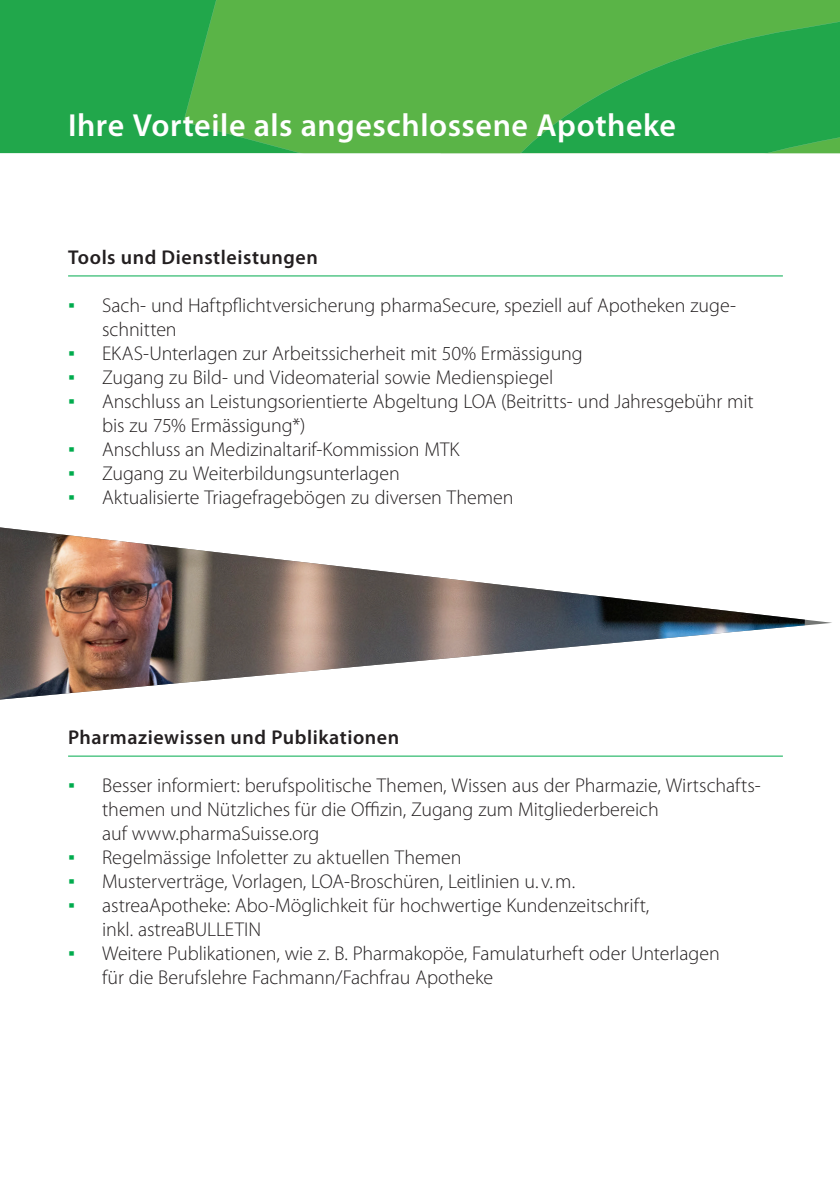
<style>
.page{position:relative;width:840px;height:1191px;background:#fff}
.page>*{position:absolute;margin:0;border:0;box-sizing:border-box;transform-origin:0 0}
.Titel_Weiss_auf_grünem_Grund{font:600 32px "Myriad Pro";letter-spacing:.02em;color:#fff}
.t1{font:300 20px/24px "Myriad Pro";letter-spacing:-.005em;color:#231f20}
.Zwischentitel_Lauftext{font:600 20px "Myriad Pro";letter-spacing:.025em;color:#231f20}
.s1{font-family:"Segoe UI";color:#00ab4d}
</style>
<div class="page">
<div style="left:0;top:0;width:183px;height:153px;background:#21a74b"></div>
<svg style="left:183px;top:0;width:297px;height:153px;background:#54b247"></svg>
<svg style="left:480px;top:0;width:359px;height:153px;background:#3ead49"></svg>
<hr style="left:68px;top:275px;width:714px;height:1px;background:#00ab4d">
<hr style="left:68px;top:755px;width:714px;height:1px;background:#00ab4d">
<img style="left:0;top:527px;width:804px;height:172px">
<p class="Titel_Weiss_auf_grünem_Grund" style="left:68px;top:108px;width:609px">Ihre Vorteile als angeschlossene Apotheke</p>
<p class="Zwischentitel_Lauftext" style="left:68px;top:246px;width:251px">Tools und Dienstleistungen</p>
<p class="t1" style="left:102px;top:294px;width:635px;text-indent:-34px"><span class="s1">▪</span> Sach- und Haftpflichtversicherung pharmaSecure, speziell auf Apotheken zuge&shy;schnitten</p>
<p class="t1" style="left:68px;top:342px;width:516px"><span class="s1">▪</span> EKAS-Unterlagen zur Arbeitssicherheit mit 50% Ermässigung</p>
<p class="t1" style="left:68px;top:366px;width:486px"><span class="s1">▪</span> Zugang zu Bild- und Videomaterial sowie Medienspiegel</p>
<p class="t1" style="left:102px;top:390px;width:652px;text-indent:-34px"><span class="s1">▪</span> Anschluss an Leistungsorientierte Abgeltung LOA (Beitritts- und Jahresgebühr mit bis zu 75% Ermässigung*)</p>
<p class="t1" style="left:68px;top:438px;width:392px"><span class="s1">▪</span> Anschluss an Medizinaltarif-Kommission MTK</p>
<p class="t1" style="left:68px;top:462px;width:333px"><span class="s1">▪</span> Zugang zu Weiterbildungsunterlagen</p>
<p class="t1" style="left:68px;top:486px;width:446px"><span class="s1">▪</span> Aktualisierte Triagefragebögen zu diversen Themen</p>
<p class="Zwischentitel_Lauftext" style="left:68px;top:726px;width:332px">Pharmaziewissen und Publikationen</p>
<p class="t1" style="left:102px;top:774px;width:659px;text-indent:-34px"><span class="s1">▪</span> Besser informiert: berufspolitische Themen, Wissen aus der Pharmazie, Wirtschafts&shy;themen und Nützliches für die Offizin, Zugang zum Mitgliederbereich<br>auf www.pharmaSuisse.org</p>
<p class="t1" style="left:68px;top:846px;width:395px"><span class="s1">▪</span> Regelmässige Infoletter zu aktuellen Themen</p>
<p class="t1" style="left:68px;top:870px;width:508px"><span class="s1">▪</span> Musterverträge, Vorlagen, LOA-Broschüren, Leitlinien u. v.m.</p>
<p class="t1" style="left:102px;top:894px;width:548px;text-indent:-34px"><span class="s1">▪</span> astreaApotheke: Abo-Möglichkeit für hochwertige Kundenzeitschrift, inkl. astreaBULLETIN</p>
<p class="t1" style="left:102px;top:942px;width:618px;text-indent:-34px"><span class="s1">▪</span> Weitere Publikationen, wie z. B. Pharmakopöe, Famulaturheft oder Unterlagen für die Berufslehre Fachmann/Fachfrau Apotheke</p>
</div>
